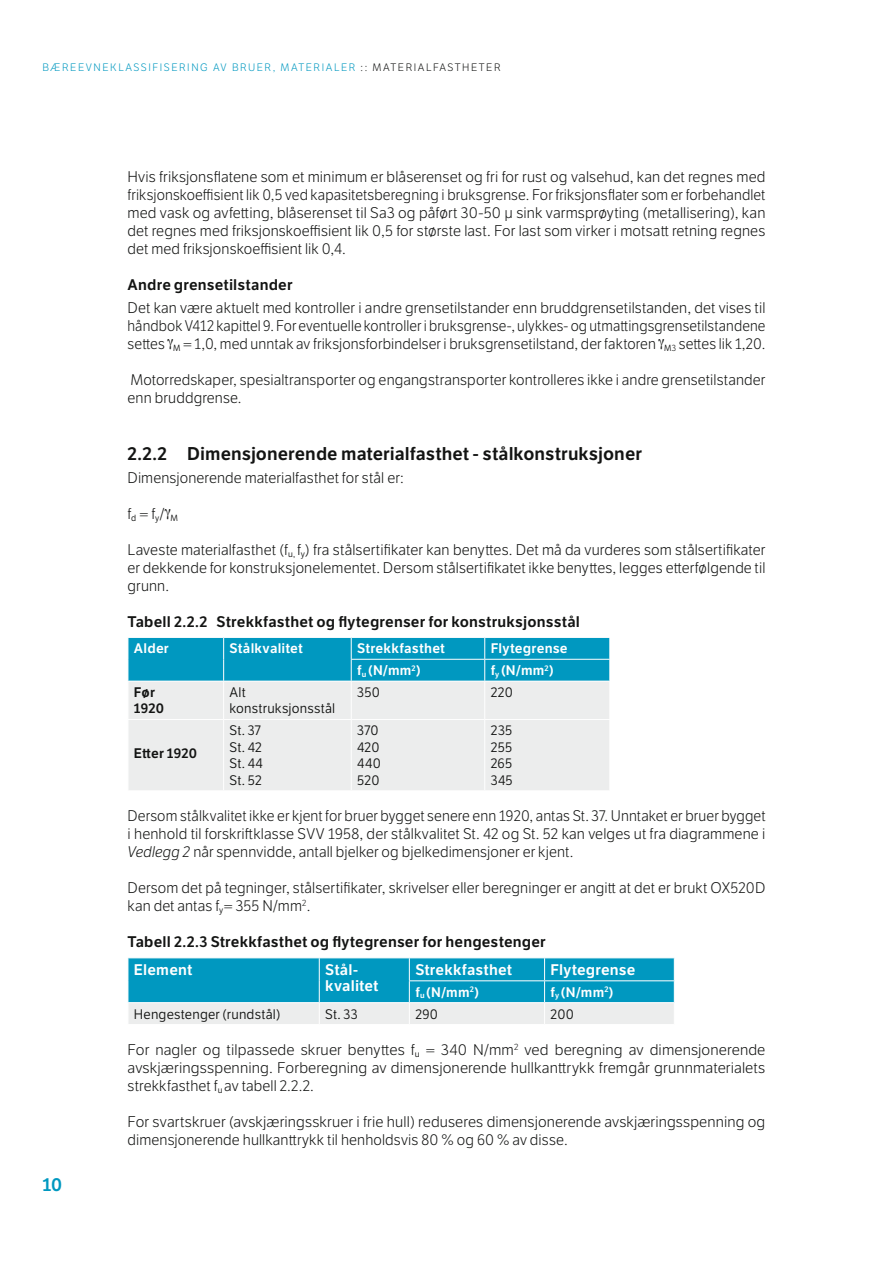
<style>
.page{position:relative;width:893px;height:1263px;background:#fff}
.page>*{position:absolute;margin:0;border:0;box-sizing:border-box;transform-origin:0 0}
.Tittel_3{font:600 18px "LFT Etica";letter-spacing:.005em;color:#131413}
.Side_nr_malsider{font:600 18px "LFT Etica";color:#0098c0}
.Brødtekst{font:300 15px/18px "LFT Etica";letter-spacing:.01em;color:#131413;text-align:justify}
.mellomtittel{font:600 15px "LFT Etica";letter-spacing:.01em;color:#131413}
.A-Figurtekst{font:600 15px "LFT Etica";letter-spacing:.01em;color:#fff}
.A-Figurtekst-2{font:13.5px "LFT Etica";letter-spacing:.015em;color:#131413}
.A-Figurtekst-3{font:600 13.5px "LFT Etica";letter-spacing:.015em;color:#fff}
.A-Figurtekst-4{font:600 13.5px "LFT Etica";letter-spacing:.01em;color:#131413}
.Topptekst{font:300 10.5px "LFT Etica";letter-spacing:.15em;color:#0098c0}
.s1{color:#131413}
.s2{font-family:"LFT Etica Lt";font-weight:400;font-style:italic}
</style>
<div class="page">
<div style="left:129px;top:682px;width:480px;height:108px;background:#eceded"></div>
<svg style="left:128px;top:637px;width:482px;height:44px;background:#0a9cc2"></svg>
<hr style="left:351px;top:659px;width:134px;height:1px;background:#fff">
<hr style="left:485px;top:659px;width:125px;height:1px;background:#fff">
<hr style="left:223px;top:681px;width:1px;height:38px;background:#fff">
<hr style="left:351px;top:681px;width:1px;height:38px;background:#fff">
<hr style="left:484px;top:681px;width:1px;height:38px;background:#fff">
<hr style="left:223px;top:720px;width:1px;height:70px;background:#fff">
<hr style="left:351px;top:720px;width:1px;height:70px;background:#fff">
<hr style="left:484px;top:720px;width:1px;height:70px;background:#fff">
<hr style="left:128px;top:719px;width:96px;height:1px;background:#fff">
<hr style="left:224px;top:719px;width:127px;height:1px;background:#fff">
<hr style="left:351px;top:719px;width:134px;height:1px;background:#fff">
<hr style="left:485px;top:719px;width:125px;height:1px;background:#fff">
<svg style="left:128px;top:958px;width:547px;height:66px;background:#53b6d0"></svg>
<p class="Topptekst" style="left:43px;top:62px;width:460px">BÆREEVNEKLASSIFISERING AV BRUER, MATERIALER <span class="s1">:: MATERIALFASTHETER</span></p>
<p class="Brødtekst" style="left:128px;top:169px;width:639px">Hvis friksjonsflatene som et minimum er blåserenset og fri for rust og valsehud, kan det regnes med friksjonskoeffisient lik 0,5 ved kapasitetsberegning i bruksgrense. For friksjonsflater som er forbehandlet med vask og avfetting, blåserenset til Sa3 og påført 30-50 µ sink varmsprøyting (metallisering), kan det regnes med friksjonskoeffisient lik 0,5 for største last. For last som virker i motsatt retning regnes det med friksjonskoeffisient lik 0,4.</p>
<p class="mellomtittel" style="left:128px;top:276px;width:167px">Andre grensetilstander</p>
<p class="Brødtekst" style="left:128px;top:299px;width:639px">Det kan være aktuelt med kontroller i andre grensetilstander enn bruddgrensetilstanden, det vises til håndbok V412 kapittel 9. For eventuelle kontroller i bruksgrense-, ulykkes- og utmattingsgrensetilstandene settes <sub>M</sub> = 1,0, med unntak av friksjonsforbindelser i bruksgrensetilstand, der faktoren <sub>M</sub><sub>3</sub> settes lik 1,20.</p>
<p class="Brødtekst" style="left:128px;top:371px;width:639px">Motorredskaper, spesialtransporter og engangstransporter kontrolleres ikke i andre grensetilstander enn bruddgrense.</p>
<p class="Tittel_3" style="left:128px;top:443px;width:516px">2.2.2 Dimensjonerende materialfasthet - stålkonstruksjoner</p>
<p class="Brødtekst" style="left:128px;top:469px;width:278px">Dimensjonerende materialfasthet for stål er:</p>
<p class="Brødtekst" style="left:128px;top:505px;width:52px">f<sub>d</sub> = f<sub>y</sub>/ <sub>M</sub></p>
<p class="Brødtekst" style="left:128px;top:541px;width:639px">Laveste materialfasthet (f<sub>u,</sub> f<sub>y</sub>) fra stålsertifikater kan benyttes. Det må da vurderes som stålsertifikater er dekkende for konstruksjonelementet. Dersom stålsertifikatet ikke benyttes, legges etterfølgende til grunn.</p>
<p class="mellomtittel" style="left:128px;top:612px;width:454px">Tabell 2.2.2 Strekkfasthet og flytegrenser for konstruksjonsstål</p>
<p class="A-Figurtekst-3" style="left:134px;top:640px;width:37px">Alder</p>
<p class="A-Figurtekst-3" style="left:230px;top:640px;width:75px">Stålkvalitet</p>
<p class="A-Figurtekst-3" style="left:357px;top:640px;width:89px">Strekkfasthet</p>
<p class="A-Figurtekst-3" style="left:491px;top:640px;width:78px">Flytegrense</p>
<p class="A-Figurtekst-3" style="left:357px;top:662px;width:65px">f<sub>u</sub> (N/mm<sup>2</sup>)</p>
<p class="A-Figurtekst-3" style="left:491px;top:662px;width:64px">f<sub>y</sub> (N/mm<sup>2</sup>)</p>
<p class="A-Figurtekst-4" style="left:134px;top:684px;width:23px">Før</p>
<p class="A-Figurtekst-4" style="left:134px;top:700px;width:32px">1920</p>
<p class="A-Figurtekst-2" style="left:230px;top:684px;width:18px">Alt</p>
<p class="A-Figurtekst-2" style="left:230px;top:701px;width:107px">konstruksjonsstål</p>
<p class="A-Figurtekst-2" style="left:357px;top:684px;width:24px">350</p>
<p class="A-Figurtekst-2" style="left:491px;top:684px;width:24px">220</p>
<p class="A-Figurtekst-2" style="left:230px;top:723px;width:33px">St. 37</p>
<p class="A-Figurtekst-2" style="left:230px;top:739px;width:34px">St. 42</p>
<p class="A-Figurtekst-2" style="left:230px;top:756px;width:35px">St. 44</p>
<p class="A-Figurtekst-2" style="left:230px;top:772px;width:34px">St. 52</p>
<p class="A-Figurtekst-2" style="left:491px;top:723px;width:23px">235</p>
<p class="A-Figurtekst-2" style="left:491px;top:739px;width:23px">255</p>
<p class="A-Figurtekst-2" style="left:491px;top:756px;width:23px">265</p>
<p class="A-Figurtekst-2" style="left:491px;top:772px;width:24px">345</p>
<p class="Brødtekst" style="left:128px;top:807px;width:639px">Dersom stålkvalitet ikke er kjent for bruer bygget senere enn 1920, antas St. 37. Unntaket er bruer bygget i henhold til forskriftklasse SVV 1958, der stålkvalitet St. 42 og St. 52 kan velges ut fra diagrammene i <span class="s2">Vedlegg 2</span> når spennvidde, antall bjelker og bjelkedimensjoner er kjent.</p>
<p class="Brødtekst" style="left:128px;top:879px;width:639px">Dersom det på tegninger, stålsertifikater, skrivelser eller beregninger er angitt at det er brukt OX520D kan det antas f<sub>y</sub>= 355 N/mm<sup>2</sup>.</p>
<p class="mellomtittel" style="left:128px;top:933px;width:420px">Tabell 2.2.3 Strekkfasthet og flytegrenser for hengestenger</p>
<p class="A-Figurtekst" style="left:134px;top:960px;width:60px">Element</p>
<p class="A-Figurtekst" style="left:325px;top:960px;width:34px">Stål-</p>
<p class="A-Figurtekst" style="left:325px;top:977px;width:55px">kvalitet</p>
<p class="A-Figurtekst-2" style="left:357px;top:723px;width:23px">370</p>
<p class="A-Figurtekst-2" style="left:357px;top:739px;width:24px">420</p>
<p class="A-Figurtekst-2" style="left:357px;top:756px;width:25px">440</p>
<p class="A-Figurtekst-2" style="left:357px;top:772px;width:24px">520</p>
<p class="A-Figurtekst-4" style="left:134px;top:745px;width:65px">Etter 1920</p>
<p class="A-Figurtekst" style="left:415px;top:960px;width:98px">Strekkfasthet</p>
<p class="A-Figurtekst" style="left:551px;top:960px;width:86px">Flytegrense</p>
<p class="A-Figurtekst-3" style="left:415px;top:984px;width:65px">f<sub>u</sub> (N/mm<sup>2</sup>)</p>
<p class="A-Figurtekst-3" style="left:551px;top:984px;width:65px">f<sub>y</sub> (N/mm<sup>2</sup>)</p>
<p class="Side_nr_malsider" style="left:43px;top:1174px;width:21px">10</p>
<p class="A-Figurtekst-2" style="left:134px;top:1006px;width:148px">Hengestenger (rundstål)</p>
<p class="A-Figurtekst-2" style="left:325px;top:1006px;width:34px">St. 33</p>
<p class="A-Figurtekst-2" style="left:415px;top:1006px;width:24px">290</p>
<p class="A-Figurtekst-2" style="left:551px;top:1006px;width:25px">200</p>
<p class="Brødtekst" style="left:128px;top:1041px;width:639px">For nagler og tilpassede skruer benyttes f<sub>u</sub> = 340 N/mm<sup>2</sup> ved beregning av dimensjonerende avskjæringsspenning. Forberegning av dimensjonerende hullkanttrykk fremgår grunnmaterialets strekkfasthet f<sub>u</sub> av tabell 2.2.2.</p>
<p class="Brødtekst" style="left:128px;top:1113px;width:639px">For svartskruer (avskjæringsskruer i frie hull) reduseres dimensjonerende avskjæringsspenning og dimensjonerende hullkanttrykk til henholdsvis 80 % og 60 % av disse.</p>
</div>
